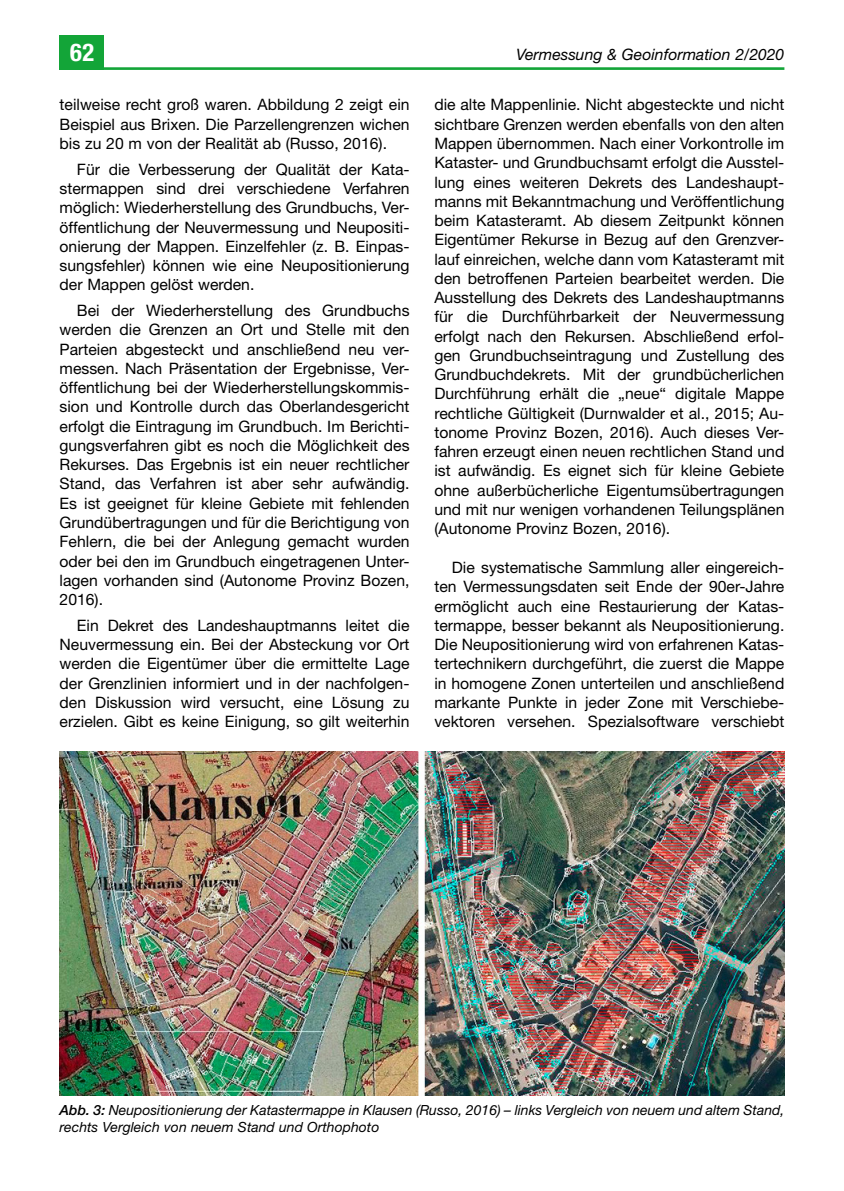
<style>
.page{position:relative;width:844px;height:1191px;background:#fff}
.page>*{position:absolute;margin:0;border:0;box-sizing:border-box;transform-origin:0 0}
.t1{font:700 condensed 24.5px "Helvetica Neue LT Std";color:#fff}
.Hauptartikel_Body{font:15.75px/19.2px "Helvetica Neue LT Std";color:#000;text-align:justify}
.Hauptartikel_Body_No{font:15.75px/19.2px "Helvetica Neue LT Std";color:#000;text-align:justify}
.t2{font:italic 15.75px "Helvetica Neue LT Std";color:#000}
.Hauptartikel_Bildleg{font:italic 14px/16.4px "Helvetica Neue LT Std";color:#000}
.s1{font-weight:500}
</style>
<div class="page">
<hr style="left:60px;top:67px;width:724px;height:3px;background:#13a538">
<div style="left:60px;top:35px;width:44px;height:35px;background:#13a538"></div>
<img style="left:60px;top:752px;width:724px;height:343px">
<h1 class="t1" style="left:70px;top:38px;width:26px">62</h1>
<p class="t2" style="left:516px;top:44px;width:270px">Vermessung &amp; Geoinformation 2/2020</p>
<p class="Hauptartikel_Body_No" style="left:60px;top:95px;width:351px">teilweise recht groß waren. Abbildung 2 zeigt ein Beispiel aus Brixen. Die Parzellengrenzen wichen bis zu 20 m von der Realität ab (Russo, 2016).</p>
<p class="Hauptartikel_Body" style="left:60px;top:159px;width:351px;text-indent:17px">Für die Verbesserung der Qualität der Kata&shy;stermappen sind drei verschiedene Verfahren möglich: Wiederherstellung des Grundbuchs, Ver&shy;öffentlichung der Neuvermessung und Neupositi&shy;onierung der Mappen. Einzelfehler (z. B. Einpas&shy;sungsfehler) können wie eine Neupositionierung der Mappen gelöst werden.</p>
<p class="Hauptartikel_Body" style="left:60px;top:301px;width:351px;text-indent:17px">Bei der Wiederherstellung des Grundbuchs werden die Grenzen an Ort und Stelle mit den Parteien abgesteckt und anschließend neu ver&shy;messen. Nach Präsentation der Ergebnisse, Ver&shy;öffentlichung bei der Wiederherstellungskommis&shy;sion und Kontrolle durch das Oberlandesgericht erfolgt die Eintragung im Grundbuch. Im Berichti&shy;gungsverfahren gibt es noch die Möglichkeit des Rekurses. Das Ergebnis ist ein neuer rechtlicher Stand, das Verfahren ist aber sehr aufwändig.<br>Es ist geeignet für kleine Gebiete mit fehlenden Grundübertragungen und für die Berichtigung von Fehlern, die bei der Anlegung gemacht wurden oder bei den im Grundbuch eingetragenen Unter&shy;lagen vorhanden sind (Autonome Provinz Bozen, 2016).</p>
<p class="Hauptartikel_Body" style="left:60px;top:615px;width:351px;text-indent:17px">Ein Dekret des Landeshauptmanns leitet die Neuvermessung ein. Bei der Absteckung vor Ort werden die Eigentümer über die ermittelte Lage der Grenzlinien informiert und in der nachfolgen&shy;den Diskussion wird versucht, eine Lösung zu erzielen. Gibt es keine Einigung, so gilt weiterhin</p>
<p class="Hauptartikel_Body" style="left:434px;top:95px;width:351px">die alte Mappenlinie. Nicht abgesteckte und nicht sichtbare Grenzen werden ebenfalls von den alten Mappen übernommen. Nach einer Vorkontrolle im Kataster- und Grundbuchsamt erfolgt die Ausstel&shy;lung eines weiteren Dekrets des Landeshaupt&shy;manns mit Bekanntmachung und Veröffentlichung beim Katasteramt. Ab diesem Zeitpunkt können Eigentümer Rekurse in Bezug auf den Grenzver&shy;lauf einreichen, welche dann vom Katasteramt mit den betroffenen Parteien bearbeitet werden. Die Ausstellung des Dekrets des Landeshauptmanns für die Durchführbarkeit der Neuvermessung erfolgt nach den Rekursen. Abschließend erfol&shy;gen Grundbuchseintragung und Zustellung des Grundbuchdekrets. Mit der grundbücherlichen Durchführung erhält die „neue“ digitale Mappe rechtliche Gültigkeit (Durnwalder et al., 2015; Au&shy;tonome Provinz Bozen, 2016). Auch dieses Ver&shy;fahren erzeugt einen neuen rechtlichen Stand und ist aufwändig. Es eignet sich für kleine Gebiete ohne außerbücherliche Eigentumsübertragungen und mit nur wenigen vorhandenen Teilungsplänen (Autonome Provinz Bozen, 2016).</p>
<p class="Hauptartikel_Body" style="left:434px;top:557px;width:351px;text-indent:17px">Die systematische Sammlung aller eingereich&shy;ten Vermessungsdaten seit Ende der 90er-Jahre ermöglicht auch eine Restaurierung der Katas&shy;termappe, besser bekannt als Neupositionierung.<br>Die Neupositionierung wird von erfahrenen Katas&shy;tertechnikern durchgeführt, die zuerst die Mappe in homogene Zonen unterteilen und anschließend markante Punkte in jeder Zone mit Verschiebe&shy;vektoren versehen. Spezialsoftware verschiebt</p>
<p class="Hauptartikel_Bildleg" style="left:60px;top:1102px;width:726px"><span class="s1">Abb. 3:</span> Neupositionierung der Katastermappe in Klausen (Russo, 2016) – links Vergleich von neuem und altem Stand, rechts Vergleich von neuem Stand und Orthophoto</p>
</div>
